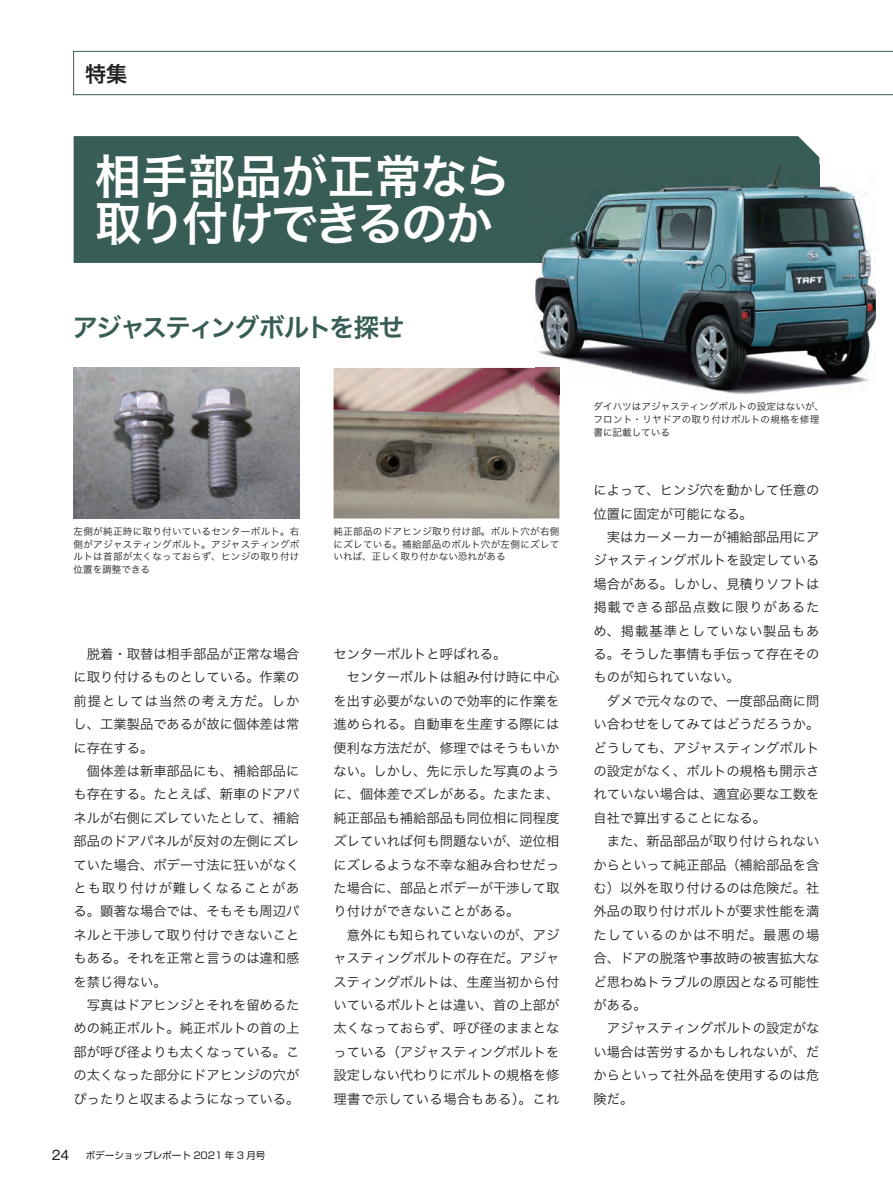
<style>
.page{position:relative;width:893px;height:1191px;background:#fff}
.page>*{position:absolute;margin:0;border:0;box-sizing:border-box;transform-origin:0 0}
.t1{font:46.8px/46.8px "Hira Kaku Pro W6";letter-spacing:-.03em;color:#fff}
.t2{font:25.5px "Hira Kaku Pro W6";letter-spacing:-.07em;color:#385c56}
.t3{font:21.3px "Hira Kaku Pro W6";color:#231f20}
.t4{font:13.35px/23.4px "Hira Kaku Pro W3";color:#231f20}
.t5{font:12.75px "Gothic MB101 Pro";color:#231f20}
.t6{font:9.6px/12.8px "Hira Kaku Pro W3";letter-spacing:.03em;color:#231f20;text-align:justify}
.t7{font:9.6px/12.8px "Hira Kaku Pro W3";letter-spacing:.005em;color:#231f20}
.t8{font:9.6px "Shin Go Pro";color:#231f20}
</style>
<div class="page">
<svg style="left:73px;top:51px;width:820px;height:44px"></svg>
<div style="left:74px;top:136px;width:745px;height:127px;background:#385c56"></div>
<img style="left:74px;top:368px;width:225px;height:150px">
<img style="left:334px;top:368px;width:225px;height:150px">
<img style="left:819px;top:164px;width:52px;height:92px">
<img style="left:536px;top:263px;width:194px;height:39px">
<img style="left:730px;top:256px;width:97px;height:46px">
<img style="left:827px;top:256px;width:49px;height:92px">
<img style="left:536px;top:302px;width:291px;height:46px">
<img style="left:536px;top:348px;width:336px;height:46px">
<img style="left:536px;top:164px;width:283px;height:99px">
<img style="left:536px;top:368px;width:23px;height:26px">
<h3 class="t3" style="left:85px;top:55px;width:44px">特集</h3>
<h1 class="t1" style="left:95px;top:151px;width:417px">相手部品が正常なら取り付けできるのか</h1>
<h2 class="t2" style="left:73px;top:304px;width:333px">アジャスティングボルトを探せ</h2>
<p class="t6" style="left:74px;top:524px;width:227px">左側が純正時に取り付いているセンターボルト。右側がアジャスティングボルト。アジャスティングボルトは首部が太くなっておらず、ヒンジの取り付け位置を調整できる</p>
<p class="t6" style="left:334px;top:524px;width:227px">純正部品のドアヒンジ取り付け部。ボルト穴が右側にズレている。補給部品のボルト穴が左側にズレていれば、正しく取り付かない恐れがある</p>
<p class="t4" style="left:74px;top:641px;width:227px">　脱着・取替は相手部品が正常な場合に取り付けるものとしている。作業の前提としては当然の考え方だ。しかし、工業製品であるが故に個体差は常に存在する。<br>　個体差は新車部品にも、補給部品にも存在する。たとえば、新車のドアパネルが右側にズレていたとして、補給部品のドアパネルが反対の左側にズレていた場合、ボデー寸法に狂いがなくとも取り付けが難しくなることがある。顕著な場合では、そもそも周辺パネルと干渉して取り付けできないこともある。それを正常と言うのは違和感を禁じ得ない。<br>　写真はドアヒンジとそれを留めるための純正ボルト。純正ボルトの首の上部が呼び径よりも太くなっている。この太くなった部分にドアヒンジの穴がぴったりと収まるようになっている。</p>
<p class="t4" style="left:334px;top:641px;width:227px">センターボルトと呼ばれる。<br>　センターボルトは組み付け時に中心を出す必要がないので効率的に作業を進められる。自動車を生産する際には便利な方法だが、修理ではそうもいかない。しかし、先に示した写真のように、個体差でズレがある。たまたま、純正部品も補給部品も同位相に同程度ズレていれば何も問題ないが、逆位相にズレるような不幸な組み合わせだった場合に、部品とボデーが干渉して取り付けができないことがある。<br>　意外にも知られていないのが、アジャスティングボルトの存在だ。アジャスティングボルトは、生産当初から付いているボルトとは違い、首の上部が太くなっておらず、呼び径のままとなっている（アジャスティングボルトを設定しない代わりにボルトの規格を修理書で示している場合もある）。これ</p>
<p class="t5" style="left:52px;top:1144px;width:19px">24</p>
<p class="t8" style="left:86px;top:1147px;width:181px">ボデーショップレポート 2021 年 3 月号</p>
<p class="t7" style="left:593px;top:400px;width:232px">ダイハツはアジャスティングボルトの設定はないが、フロント・リヤドアの取り付けボルトの規格を修理書に記載している</p>
<p class="t4" style="left:593px;top:477px;width:227px">によって、ヒンジ穴を動かして任意の位置に固定が可能になる。<br>　実はカーメーカーが補給部品用にアジャスティングボルトを設定している場合がある。しかし、見積りソフトは掲載できる部品点数に限りがあるため、掲載基準としていない製品もある。そうした事情も手伝って存在そのものが知られていない。<br>　ダメで元々なので、一度部品商に問い合わせをしてみてはどうだろうか。どうしても、アジャスティングボルトの設定がなく、ボルトの規格も開示されていない場合は、適宜必要な工数を自社で算出することになる。<br>　また、新品部品が取り付けられないからといって純正部品（補給部品を含む）以外を取り付けるのは危険だ。社外品の取り付けボルトが要求性能を満たしているのかは不明だ。最悪の場合、ドアの脱落や事故時の被害拡大など思わぬトラブルの原因となる可能性がある。<br>　アジャスティングボルトの設定がない場合は苦労するかもしれないが、だからといって社外品を使用するのは危険だ。</p>
</div>
